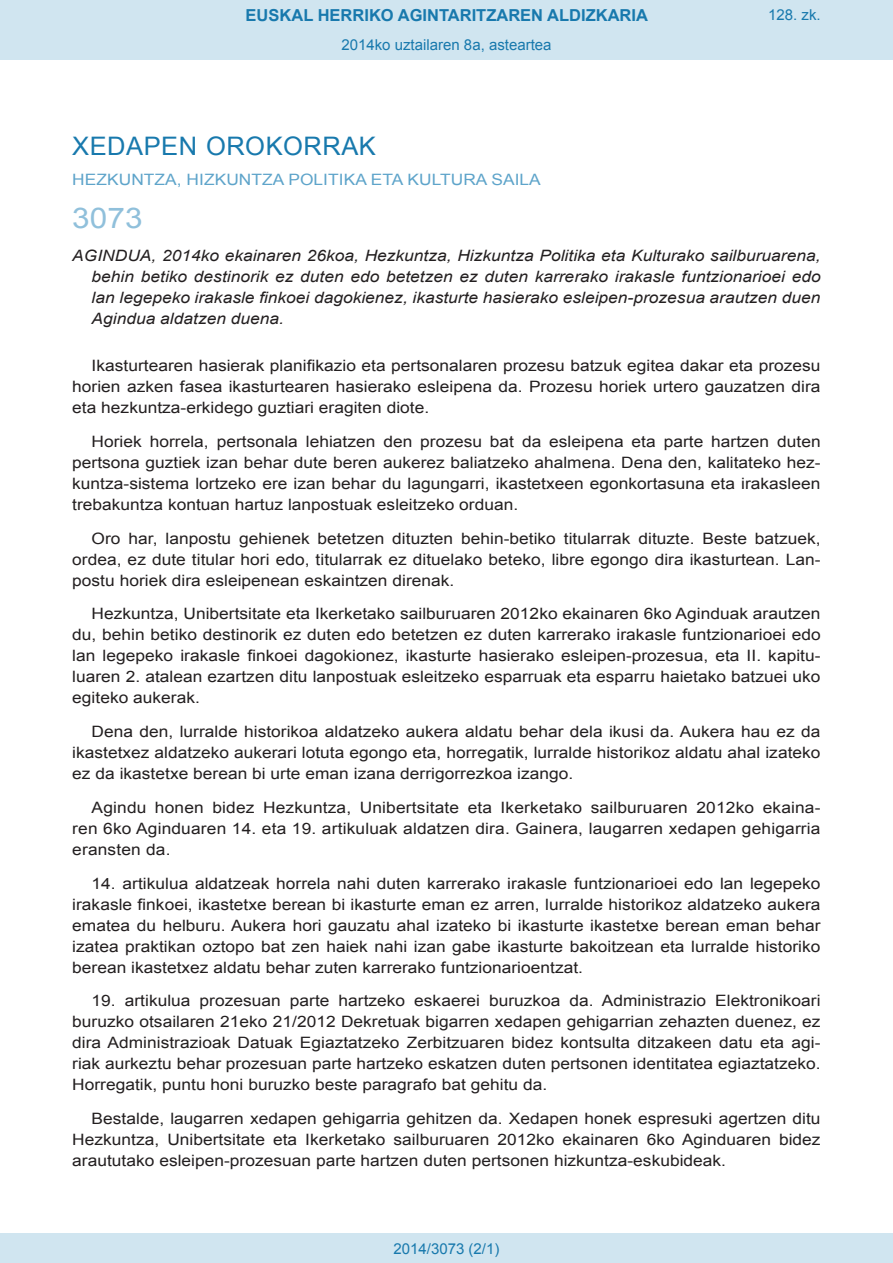
<style>
.page{position:relative;width:893px;height:1263px;background:#fff}
.page>*{position:absolute;margin:0;border:0;box-sizing:border-box;transform-origin:0 0}
.BOPVOrden{font:28.5px "Arial";color:#90c0db;scale:1.11 1}
.BOPVSeccion{font:25.5px "Arial";letter-spacing:.02em;color:#1879ad}
.t1{font:700 16.5px "Arial";color:#1879ad}
.BOPVDetalle{font:15.6px/21px "Arial";color:#231f20;text-align:justify;scale:1.11 1}
.BOPVTitulo{font:italic 15.6px/21px "Arial";color:#231f20;text-align:justify;scale:1.11 1}
.BOPVOrganismo{font:15.6px "Arial";letter-spacing:.005em;color:#5ea4ca;scale:1.11 1}
.Paginacion_Centro{font:15px "Arial";color:#1879ad}
</style>
<div class="page">
<div style="left:0;top:0;width:893px;height:60px;background:#d0e5f0"></div>
<div style="left:0;top:1233px;width:893px;height:30px;background:#d0e5f0"></div>
<p class="t1" style="left:246px;top:4px;width:404px">EUSKAL HERRIKO AGINTARITZAREN ALDIZKARIA</p>
<p class="Paginacion_Centro" style="left:341px;top:35px;width:212px">2014ko uztailaren 8a, asteartea</p>
<p class="Paginacion_Centro" style="left:768px;top:5px;width:54px">128. zk.</p>
<p class="BOPVSeccion" style="left:72px;top:129px;width:305px">XEDAPEN OROKORRAK</p>
<p class="BOPVOrganismo" style="left:72px;top:169px;width:424px">HEZKUNTZA, HIZKUNTZA POLITIKA ETA KULTURA SAILA</p>
<p class="BOPVOrden" style="left:72px;top:199px;width:65px">3073</p>
<p class="BOPVTitulo" style="left:92px;top:246px;width:658px;text-indent:-19px">AGINDUA, 2014ko ekainaren 26koa, Hezkuntza, Hizkuntza Politika eta Kulturako sailburuarena, behin betiko destinorik ez duten edo betetzen ez duten karrerako irakasle funtzionarioei edo lan legepeko irakasle finkoei dagokienez, ikasturte hasierako esleipen-prozesua arautzen duen Agindua aldatzen duena.</p>
<p class="BOPVDetalle" style="left:72px;top:355px;width:676px;text-indent:19px">Ikasturtearen hasierak planifikazio eta pertsonalaren prozesu batzuk egitea dakar eta prozesu horien azken fasea ikasturtearen hasierako esleipena da. Prozesu horiek urtero gauzatzen dira eta hezkuntza-erkidego guztiari eragiten diote.</p>
<p class="BOPVDetalle" style="left:72px;top:431px;width:676px;text-indent:19px">Horiek horrela, pertsonala lehiatzen den prozesu bat da esleipena eta parte hartzen duten pertsona guztiek izan behar dute beren aukerez baliatzeko ahalmena. Dena den, kalitateko hez&shy;kuntza-sistema lortzeko ere izan behar du lagungarri, ikastetxeen egonkortasuna eta irakasleen trebakuntza kontuan hartuz lanpostuak esleitzeko orduan.</p>
<p class="BOPVDetalle" style="left:72px;top:528px;width:676px;text-indent:19px">Oro har, lanpostu gehienek betetzen dituzten behin-betiko titularrak dituzte. Beste batzuek, ordea, ez dute titular hori edo, titularrak ez dituelako beteko, libre egongo dira ikasturtean. Lan&shy;postu horiek dira esleipenean eskaintzen direnak.</p>
<p class="BOPVDetalle" style="left:72px;top:603px;width:676px;text-indent:19px">Hezkuntza, Unibertsitate eta Ikerketako sailburuaren 2012ko ekainaren 6ko Aginduak arautzen du, behin betiko destinorik ez duten edo betetzen ez duten karrerako irakasle funtzionarioei edo lan legepeko irakasle finkoei dagokionez, ikasturte hasierako esleipen-prozesua, eta II. kapitu&shy;luaren 2. atalean ezartzen ditu lanpostuak esleitzeko esparruak eta esparru haietako batzuei uko egiteko aukerak.</p>
<p class="BOPVDetalle" style="left:72px;top:721px;width:676px;text-indent:19px">Dena den, lurralde historikoa aldatzeko aukera aldatu behar dela ikusi da. Aukera hau ez da ikastetxez aldatzeko aukerari lotuta egongo eta, horregatik, lurralde historikoz aldatu ahal izateko ez da ikastetxe berean bi urte eman izana derrigorrezkoa izango.</p>
<p class="BOPVDetalle" style="left:72px;top:797px;width:676px;text-indent:19px">Agindu honen bidez Hezkuntza, Unibertsitate eta Ikerketako sailburuaren 2012ko ekaina&shy;ren 6ko Aginduaren 14. eta 19. artikuluak aldatzen dira. Gainera, laugarren xedapen gehigarria eransten da.</p>
<p class="BOPVDetalle" style="left:72px;top:873px;width:676px;text-indent:19px">14. artikulua aldatzeak horrela nahi duten karrerako irakasle funtzionarioei edo lan legepeko irakasle finkoei, ikastetxe berean bi ikasturte eman ez arren, lurralde historikoz aldatzeko aukera ematea du helburu. Aukera hori gauzatu ahal izateko bi ikasturte ikastetxe berean eman behar izatea praktikan oztopo bat zen haiek nahi izan gabe ikasturte bakoitzean eta lurralde historiko berean ikastetxez aldatu behar zuten karrerako funtzionarioentzat.</p>
<p class="BOPVDetalle" style="left:72px;top:990px;width:676px;text-indent:19px">19. artikulua prozesuan parte hartzeko eskaerei buruzkoa da. Administrazio Elektronikoari buruzko otsailaren 21eko 21/2012 Dekretuak bigarren xedapen gehigarrian zehazten duenez, ez dira Administrazioak Datuak Egiaztatzeko Zerbitzuaren bidez kontsulta ditzakeen datu eta agi&shy;riak aurkeztu behar prozesuan parte hartzeko eskatzen duten pertsonen identitatea egiaztatzeko.<br>Horregatik, puntu honi buruzko beste paragrafo bat gehitu da.</p>
<p class="BOPVDetalle" style="left:72px;top:1108px;width:676px;text-indent:19px">Bestalde, laugarren xedapen gehigarria gehitzen da. Xedapen honek espresuki agertzen ditu Hezkuntza, Unibertsitate eta Ikerketako sailburuaren 2012ko ekainaren 6ko Aginduaren bidez araututako esleipen-prozesuan parte hartzen duten pertsonen hizkuntza-eskubideak.</p>
<p class="Paginacion_Centro" style="left:393px;top:1238px;width:107px">2014/3073 (2/1)</p>
</div>
